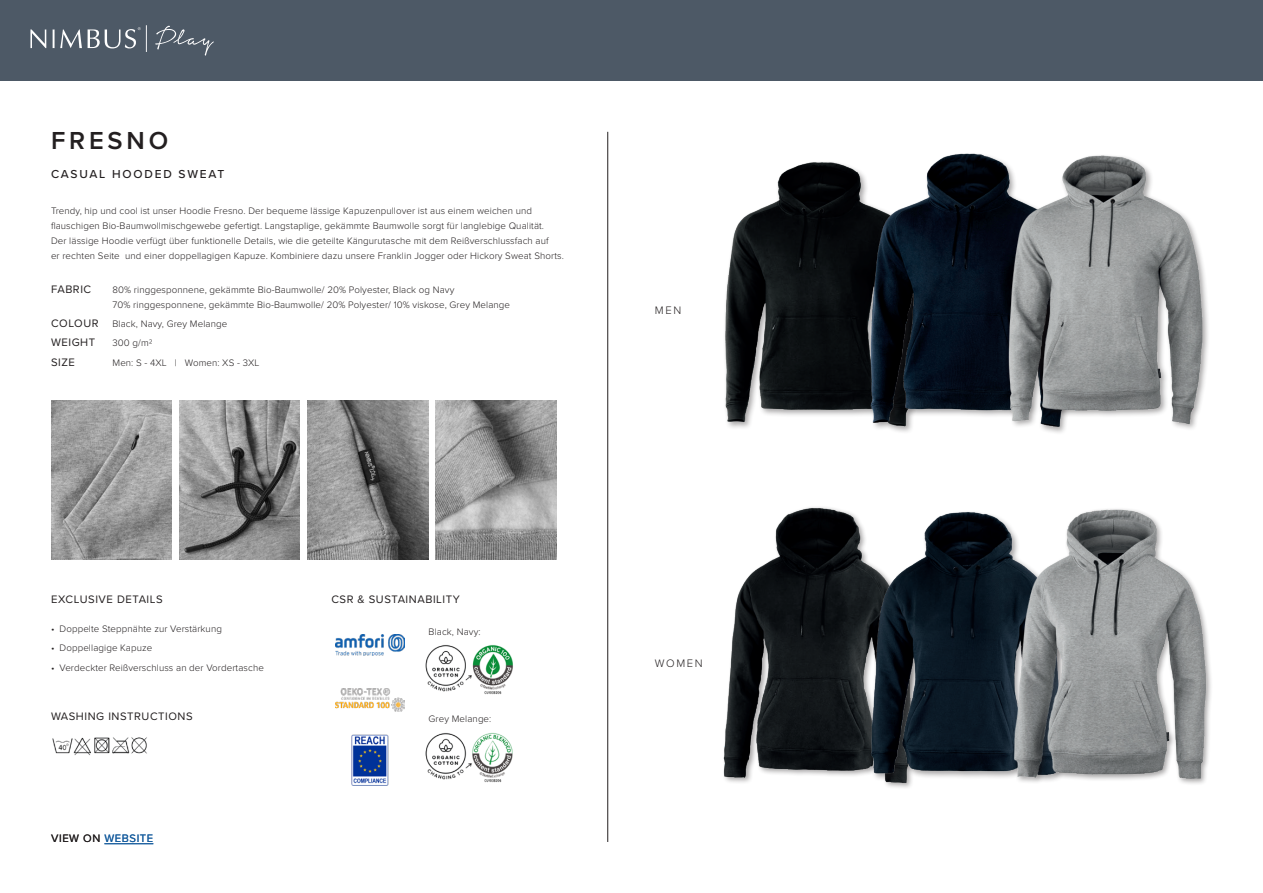
<style>
.page{position:relative;width:1263px;height:893px;background:#fff}
.page>*{position:absolute;margin:0;border:0;box-sizing:border-box;transform-origin:0 0}
.t1{font:600 25.5px "Proxima Nova";letter-spacing:.15em;color:#231f20}
.t2{font:500 12px "Proxima Nova";letter-spacing:.15em;color:#231f20}
.t3{font:11.25px "Proxima Nova";letter-spacing:.05em;color:#231f20}
.t4{font:11.25px "Proxima Nova";letter-spacing:.05em;color:#175d9e}
.t5{font:300 11.25px "Proxima Nova";letter-spacing:.15em;color:#231f20}
.t6{font:300 9.75px/15px "Proxima Nova";letter-spacing:.01em;color:#231f20}
.s1{font-weight:400;font-size:11.25px}
.s2{color:#231f20}
</style>
<div class="page">
<div style="left:0;top:0;width:1263px;height:81px;background:#4d5966"></div>
<svg style="left:155px;top:26px;width:59px;height:30px"></svg>
<svg style="left:30px;top:29px;width:16px;height:19px"></svg>
<svg style="left:53px;top:29px;width:29px;height:19px"></svg>
<svg style="left:88px;top:25px;width:59px;height:27px"></svg>
<hr style="left:607px;top:132px;width:1px;height:710px;background:#231f20">
<img style="left:307px;top:401px;width:122px;height:159px">
<img style="left:436px;top:401px;width:121px;height:159px">
<img style="left:51px;top:401px;width:121px;height:159px">
<img style="left:179px;top:401px;width:121px;height:159px">
<img style="left:52px;top:737px;width:95px;height:18px">
<img style="left:723px;top:507px;width:112px;height:276px">
<img style="left:835px;top:509px;width:133px;height:279px">
<img style="left:968px;top:509px;width:243px;height:275px">
<img style="left:725px;top:162px;width:108px;height:266px">
<img style="left:833px;top:153px;width:228px;height:280px">
<img style="left:971px;top:153px;width:237px;height:275px">
<img style="left:335px;top:634px;width:70px;height:21px">
<img style="left:335px;top:689px;width:70px;height:22px">
<img style="left:351px;top:734px;width:38px;height:52px">
<img style="left:425px;top:733px;width:88px;height:50px">
<img style="left:425px;top:645px;width:88px;height:50px">
<hr style="left:104px;top:843px;width:49px;height:1px;background:#175d9e">
<p class="t1" style="left:51px;top:122px;width:119px">FRESNO</p>
<p class="t2" style="left:51px;top:166px;width:175px">CASUAL HOODED SWEAT</p>
<p class="t6" style="left:51px;top:203px;width:514px">Trendy, hip und cool ist unser Hoodie Fresno. Der bequeme lässige Kapuzenpullover ist aus einem weichen und flauschigen Bio-Baumwollmischgewebe gefertigt. Langstaplige, gekämmte Baumwolle sorgt für langlebige Qualität.<br>Der lässige Hoodie verfügt über funktionelle Details, wie die geteilte Kängurutasche mit dem Reißverschlussfach auf<br>er rechten Seite und einer doppellagigen Kapuze. Kombiniere dazu unsere Franklin Jogger oder Hickory Sweat Shorts.</p>
<p class="t3" style="left:51px;top:280px;width:42px">FABRIC</p>
<p class="t6" style="left:113px;top:281px;width:343px">80% ringgesponnene, gekämmte Bio-Baumwolle/ 20% Polyester, Black og Navy</p>
<p class="t6" style="left:113px;top:296px;width:399px">70% ringgesponnene, gekämmte Bio-Baumwolle/ 20% Polyester/ 10% viskose, Grey Melange</p>
<p class="t6" style="left:51px;top:316px;width:178px"><span class="s1">COLOUR</span> Black, Navy, Grey Melange</p>
<p class="t3" style="left:51px;top:334px;width:46px">WEIGHT</p>
<p class="t6" style="left:113px;top:335px;width:42px">300 g/m2</p>
<p class="t3" style="left:51px;top:354px;width:25px">SIZE</p>
<p class="t6" style="left:113px;top:355px;width:148px">Men: S - 4XL | Women: XS - 3XL</p>
<p class="t3" style="left:51px;top:590px;width:113px">EXCLUSIVE DETAILS</p>
<p class="t3" style="left:331px;top:590px;width:130px">CSR &amp; SUSTAINABILITY</p>
<p class="t6" style="left:51px;top:620px;width:172px">• Doppelte Steppnähte zur Verstärkung</p>
<p class="t6" style="left:51px;top:640px;width:103px">• Doppellagige Kapuze</p>
<p class="t6" style="left:51px;top:659px;width:214px">• Verdeckter Reißverschluss an der Vordertasche</p>
<p class="t3" style="left:51px;top:708px;width:143px">WASHING INSTRUCTIONS</p>
<p class="t4" style="left:51px;top:830px;width:104px"><span class="s2">VIEW ON</span> WEBSITE</p>
<p class="t6" style="left:429px;top:623px;width:54px">Black, Navy:</p>
<p class="t6" style="left:429px;top:711px;width:64px">Grey Melange:</p>
<p class="t5" style="left:655px;top:302px;width:28px">MEN</p>
<p class="t5" style="left:655px;top:655px;width:49px">WOMEN</p>
</div>
